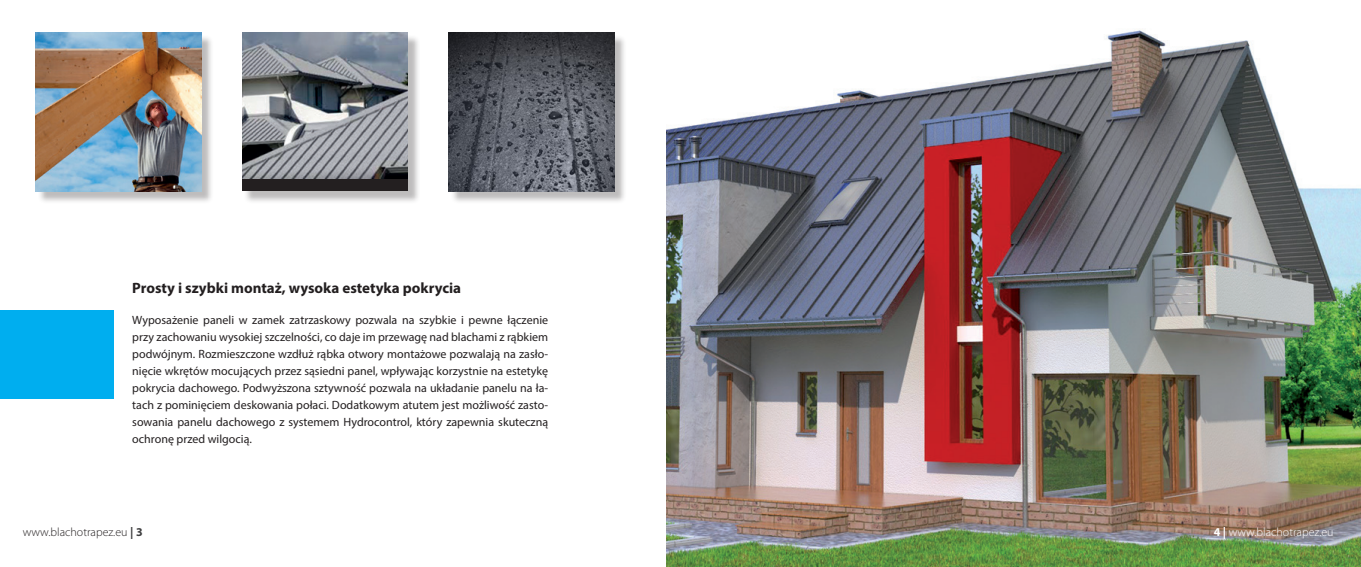
<style>
.page{position:relative;width:1361px;height:567px;background:#fff}
.page>*{position:absolute;margin:0;border:0;box-sizing:border-box;transform-origin:0 0}
.t1{font:700 15px "Myriad Pro";color:#231f20}
.t2{font:12px/17px "Myriad Pro";color:#231f20;text-align:justify}
.t3{font:300 12px "Myriad Pro";color:#231f20}
.t4{font:300 12px "Myriad Pro";color:#fff}
.s1{font-weight:700;color:#3e3e3f}
.s2{font-weight:700}
</style>
<div class="page">
<img style="left:666px;top:30px;width:695px;height:537px">
<div style="left:0;top:310px;width:114px;height:88px;background:#00aeef"></div>
<div style="left:37px;top:34px;width:177px;height:170px;background:#231f20;opacity:.3"></div>
<img style="left:35px;top:33px;width:166px;height:158px">
<div style="left:244px;top:34px;width:176px;height:170px;background:#231f20;opacity:.3"></div>
<div style="left:242px;top:33px;width:166px;height:158px;background:#231f20"></div>
<img style="left:242px;top:33px;width:166px;height:145px">
<div style="left:450px;top:34px;width:177px;height:170px;background:#231f20;opacity:.3"></div>
<img style="left:449px;top:33px;width:165px;height:158px">
<p class="t1" style="left:132px;top:278px;width:330px">Prosty i szybki montaż, wysoka estetyka pokrycia</p>
<p class="t2" style="left:132px;top:311px;width:417px">Wyposażenie paneli w zamek zatrzaskowy pozwala na szybkie i pewne łączenie przy zachowaniu wysokiej szczelności, co daje im przewagę nad blachami z rąbkiem podwójnym. Rozmieszczone wzdłuż rąbka otwory montażowe pozwalają na zasło&shy;nięcie wkrętów mocujących przez sąsiedni panel, wpływając korzystnie na estetykę pokrycia dachowego. Podwyższona sztywność pozwala na układanie panelu na ła&shy;tach z pominięciem deskowania połaci. Dodatkowym atutem jest możliwość zasto&shy;sowania panelu dachowego z systemem Hydrocontrol, który zapewnia skuteczną ochronę przed wilgocią.</p>
<p class="t3" style="left:23px;top:525px;width:122px">www.blachotrapez.eu <span class="s1">| 3</span></p>
<p class="t4" style="left:1213px;top:525px;width:121px"><span class="s2">4 |</span> www.blachotrapez.eu</p>
</div>
